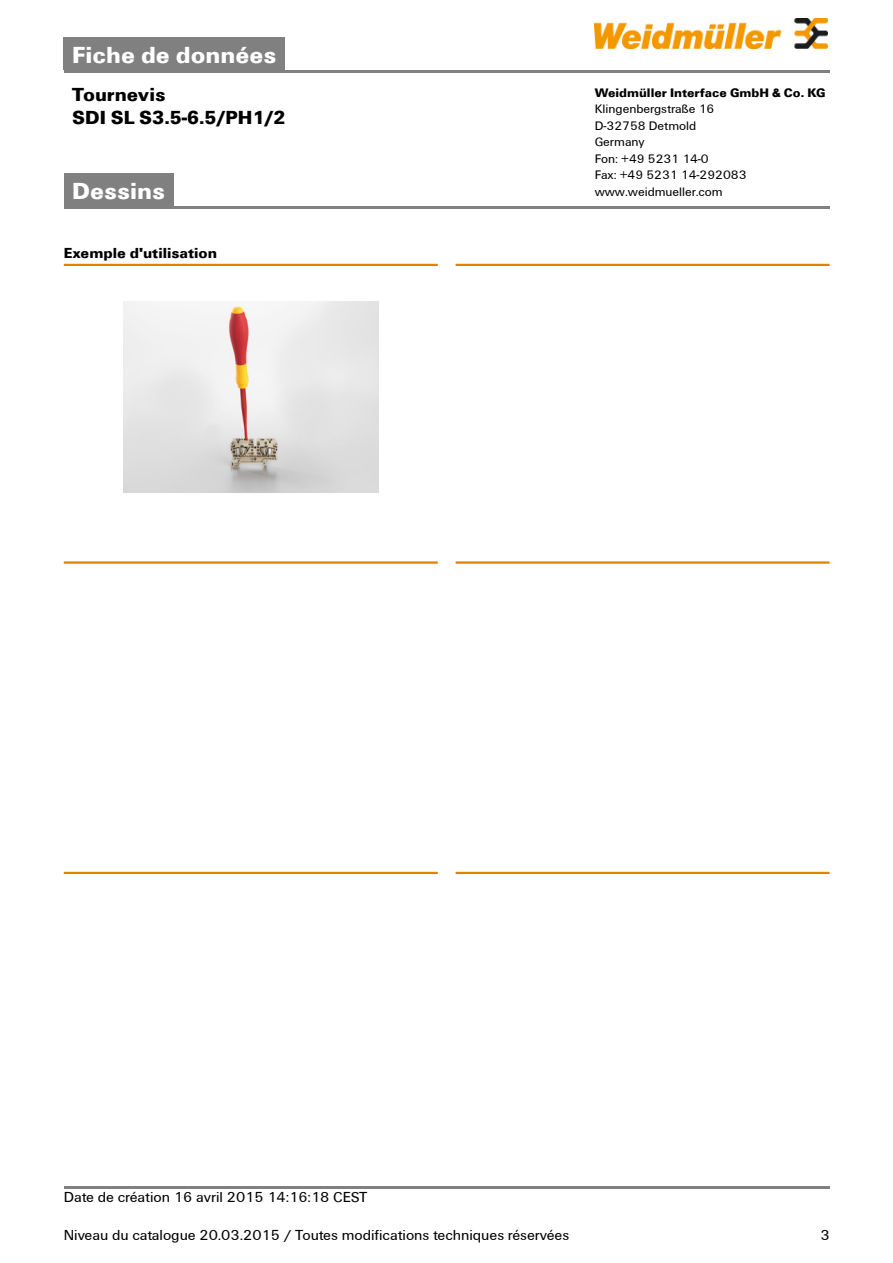
<style>
.page{position:relative;width:893px;height:1263px;background:#fff}
.page>*{position:absolute;margin:0;border:0;box-sizing:border-box;transform-origin:0 0}
.t1{font:700 24px "Weidmueller";color:#fff}
.t2{font:700 19.5px/22.5px "Weidmueller";color:#000}
.t3{font:15px "Weidmueller";color:#000}
.t4{font:700 15px "Weidmueller";color:#000}
.t5{font:12.75px/16.5px "Weidmueller";color:#000}
.t6{font:700 12.75px "Weidmueller";color:#000}
</style>
<div class="page">
<div style="left:64px;top:38px;width:221px;height:32px;background:#808080"></div>
<hr style="left:64px;top:70px;width:765px;height:2px;background:#808080">
<img style="left:594px;top:18px;width:233px;height:30px">
<div style="left:64px;top:174px;width:109px;height:32px;background:#808080"></div>
<hr style="left:64px;top:206px;width:765px;height:3px;background:#808080">
<hr style="left:64px;top:1186px;width:765px;height:3px;background:#808080">
<hr style="left:64px;top:264px;width:374px;height:2px;background:#e18200">
<img style="left:123px;top:301px;width:255px;height:192px">
<hr style="left:455px;top:264px;width:374px;height:2px;background:#e18200">
<hr style="left:64px;top:561px;width:374px;height:3px;background:#e18200">
<hr style="left:455px;top:561px;width:374px;height:3px;background:#e18200">
<hr style="left:64px;top:872px;width:374px;height:2px;background:#e18200">
<hr style="left:455px;top:872px;width:374px;height:2px;background:#e18200">
<h1 class="t1" style="left:72px;top:40px;width:205px">Fiche de données</h1>
<h2 class="t2" style="left:72px;top:83px;width:215px">Tournevis<br>SDI SL S3.5-6.5/PH1/2</h2>
<p class="t6" style="left:594px;top:85px;width:232px">Weidmüller Interface GmbH &amp; Co. KG</p>
<p class="t5" style="left:594px;top:101px;width:153px">Klingenbergstraße 16<br>D-32758 Detmold<br>Germany<br>Fon: +49 5231 14-0<br>Fax: +49 5231 14-292083</p>
<h1 class="t1" style="left:72px;top:176px;width:94px">Dessins</h1>
<p class="t5" style="left:594px;top:183px;width:129px">www.weidmueller.com</p>
<p class="t4" style="left:64px;top:245px;width:155px">Exemple d'utilisation</p>
<p class="t3" style="left:64px;top:1188px;width:305px">Date de création 16 avril 2015 14:16:18 CEST</p>
<p class="t3" style="left:64px;top:1227px;width:507px">Niveau du catalogue 20.03.2015 / Toutes modifications techniques réservées</p>
<p class="t3" style="left:820px;top:1227px;width:11px">3</p>
</div>
